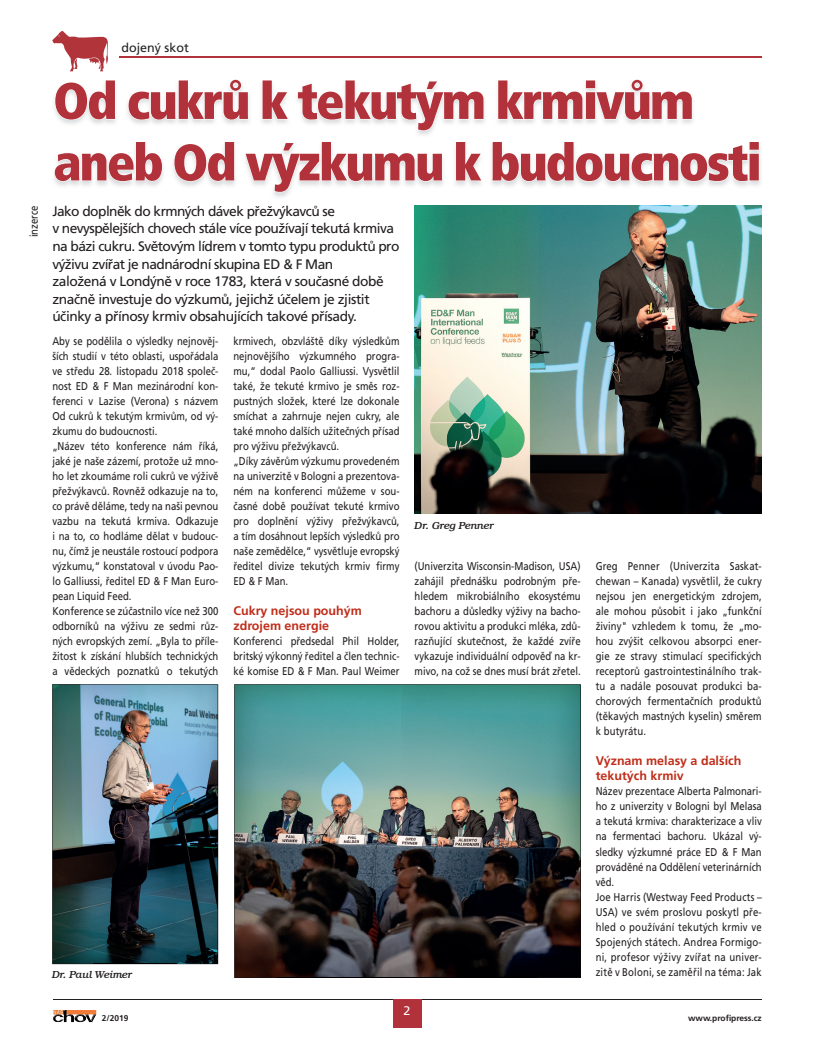
<style>
.page{position:relative;width:815px;height:1053px;background:#fff}
.page>*{position:absolute;margin:0;border:0;box-sizing:border-box;transform-origin:0 0}
.t1{font:900 condensed 51.25px/61.5px "Frutiger CE";letter-spacing:-.04em;color:#b1323a}
.t2{font:13.75px/17.5px "Frutiger CE";letter-spacing:-.04em;color:#231f20}
.t3{font:700 12.5px/15px "Frutiger CE";color:#bf2d19}
.t4{font:12.5px "Frutiger CE";color:#231f20}
.t5{font:12.5px "Frutiger CE";color:#fff}
.t6{font:11.25px/15px "Frutiger CE";color:#231f20;scale:.85 1}
.t7{font:italic 500 10.38px "Bookman Itc TEE";color:#231f20}
.t8{font:700 8.38px "Frutiger CE";color:#231f20}
</style>
<div class="page">
<img style="left:52px;top:31px;width:56px;height:40px">
<hr style="left:120px;top:57px;width:642px;height:1px;background:#b1323a">
<hr style="left:53px;top:999px;width:709px;height:1px;background:#231f20">
<svg style="left:53px;top:1010px;width:11px;height:12px"></svg>
<div style="left:393px;top:999px;width:28px;height:29px;background:#b1323a"></div>
<svg style="left:55px;top:81px;width:61px;height:39px"></svg>
<svg style="left:128px;top:80px;width:121px;height:40px"></svg>
<svg style="left:262px;top:81px;width:27px;height:39px"></svg>
<svg style="left:297px;top:81px;width:187px;height:50px"></svg>
<svg style="left:498px;top:80px;width:194px;height:40px"></svg>
<svg style="left:54px;top:143px;width:109px;height:38px"></svg>
<svg style="left:174px;top:143px;width:61px;height:38px"></svg>
<svg style="left:245px;top:143px;width:198px;height:49px"></svg>
<svg style="left:456px;top:143px;width:26px;height:38px"></svg>
<svg style="left:492px;top:143px;width:267px;height:38px"></svg>
<img style="left:414px;top:205px;width:348px;height:308px">
<img style="left:52px;top:724px;width:166px;height:240px">
<img style="left:52px;top:684px;width:166px;height:40px">
<img style="left:52px;top:724px;width:42px;height:239px">
<img style="left:176px;top:724px;width:42px;height:239px">
<img style="left:94px;top:963px;width:83px;height:1px">
<img style="left:278px;top:684px;width:303px;height:293px">
<img style="left:234px;top:684px;width:346px;height:42px">
<img style="left:234px;top:726px;width:44px;height:251px">
<img style="left:537px;top:726px;width:43px;height:251px">
<img style="left:278px;top:977px;width:259px;height:1px">
<p class="t4" style="left:122px;top:41px;width:69px">dojený skot</p>
<h1 class="t1" style="left:53px;top:71px;width:710px">Od cukrů k tekutým krmivům aneb Od výzkumu k budoucnosti</h1>
<p class="t6" style="left:26px;top:237px;width:39px;rotate:-90deg">inzerce</p>
<p class="t2" style="left:52px;top:202px;width:349px">Jako doplněk do krmných dávek přežvýkavců se<br>v nevyspělejších chovech stále více používají tekutá krmiva na bázi cukru. Světovým lídrem v tomto typu produktů pro výživu zvířat je nadnárodní skupina ED &amp; F Man<br>založená v Londýně v roce 1783, která v současné době značně investuje do výzkumů, jejichž účelem je zjistit účinky a přínosy krmiv obsahujících takové přísady.</p>
<p class="t6" style="left:52px;top:334px;width:197px">Aby se podělila o výsledky nejnověj&shy;ších studií v této oblasti, uspořádala ve středu 28. listopadu 2018 společ&shy;nost ED &amp; F Man mezinárodní kon&shy;ferenci v Lazise (Verona) s názvem Od cukrů k tekutým krmivům, od vý&shy;zkumu do budoucnosti.<br>„Název této konference nám říká, jaké je naše zázemí, protože už mno&shy;ho let zkoumáme roli cukrů ve výživě přežvýkavců. Rovněž odkazuje na to, co právě děláme, tedy na naši pevnou vazbu na tekutá krmiva. Odkazuje i na to, co hodláme dělat v budouc&shy;nu, čímž je neustále rostoucí podpora výzkumu,“ konstatoval v úvodu Pao&shy;lo Galliussi, ředitel ED &amp; F Man Euro&shy;pean Liquid Feed.<br>Konference se zúčastnilo více než 300 odborníků na výživu ze sedmi růz&shy;ných evropských zemí. „Byla to příle&shy;žitost k získání hlubších technických a vědeckých poznatků o tekutých</p>
<p class="t6" style="left:233px;top:334px;width:197px">krmivech, obzvláště díky výsledkům nejnovějšího výzkumného progra&shy;mu,“ dodal Paolo Galliussi. Vysvětlil také, že tekuté krmivo je směs roz&shy;pustných složek, které lze dokonale smíchat a zahrnuje nejen cukry, ale také mnoho dalších užitečných přísad pro výživu přežvýkavců.<br>„Díky závěrům výzkumu provedeném na univerzitě v Bologni a prezentova&shy;ném na konferenci můžeme v sou&shy;časné době používat tekuté krmivo pro doplnění výživy přežvýkavců, a tím dosáhnout lepších výsledků pro naše zemědělce,“ vysvětluje evropský ředitel divize tekutých krmiv firmy ED &amp; F Man.</p>
<p class="t3" style="left:233px;top:603px;width:130px">Cukry nejsou pouhým zdrojem energie</p>
<p class="t6" style="left:233px;top:634px;width:197px;text-align:justify">Konferenci předsedal Phil Holder, britský výkonný ředitel a člen technic&shy;ké komise ED &amp; F Man. Paul Weimer</p>
<p class="t7" style="left:52px;top:968px;width:82px">Dr. Paul Weimer</p>
<p class="t7" style="left:415px;top:520px;width:81px">Dr. Greg Penner</p>
<p class="t6" style="left:415px;top:559px;width:197px;text-align:justify">(Univerzita Wisconsin-Madison, USA) zahájil přednášku podrobným pře&shy;hledem mikrobiálního ekosystému bachoru a důsledky výživy na bacho&shy;rovou aktivitu a produkci mléka, zdů&shy;razňující skutečnost, že každé zvíře vykazuje individuální odpověď na kr&shy;mivo, na což se dnes musí brát zřetel.</p>
<p class="t6" style="left:596px;top:559px;width:197px;text-align:justify">Greg Penner (Univerzita Saskat&shy;chewan – Kanada) vysvětlil, že cukry nejsou jen energetickým zdrojem, ale mohou působit i jako „funkční živiny" vzhledem k tomu, že „mo&shy;hou zvýšit celkovou absorpci ener&shy;gie ze stravy stimulací specifických receptorů gastrointestinálního trak&shy;tu a nadále posouvat produkci ba&shy;chorových fermentačních produktů (těkavých mastných kyselin) směrem k butyrátu.</p>
<p class="t3" style="left:596px;top:753px;width:147px">Význam melasy a dalších tekutých krmiv</p>
<p class="t6" style="left:596px;top:784px;width:197px">Název prezentace Alberta Palmonari&shy;ho z univerzity v Bologni byl Melasa a tekutá krmiva: charakterizace a vliv na fermentaci bachoru. Ukázal vý&shy;sledky výzkumné práce ED &amp; F Man prováděné na Oddělení veterinárních věd.<br>Joe Harris (Westway Feed Products – USA) ve svém proslovu poskytl pře&shy;hled o používání tekutých krmiv ve Spojených státech. Andrea Formigo&shy;ni, profesor výživy zvířat na univer&shy;zitě v Boloni, se zaměřil na téma: Jak</p>
<p class="t8" style="left:102px;top:1013px;width:28px">2/2019</p>
<p class="t5" style="left:404px;top:1003px;width:8px">2</p>
<p class="t8" style="left:688px;top:1013px;width:75px">www.profipress.cz</p>
</div>
